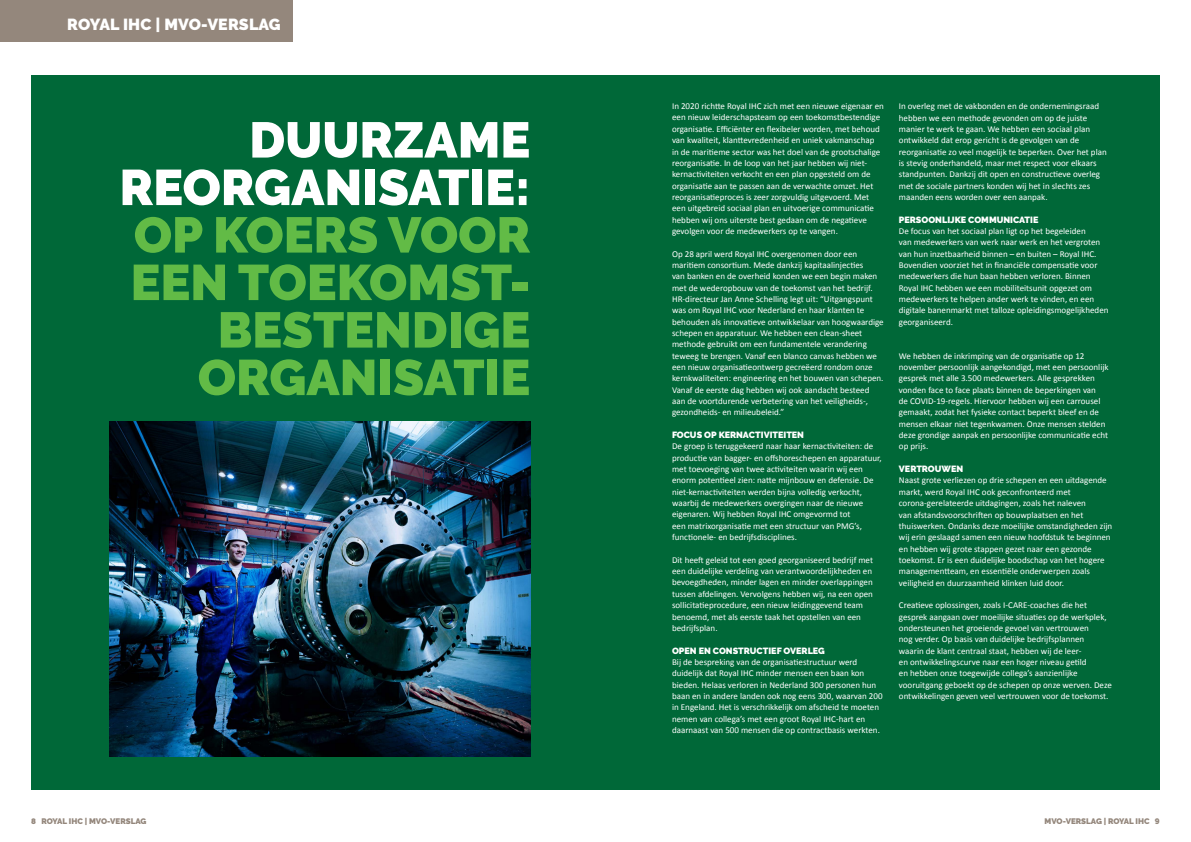
<style>
.page{position:relative;width:1191px;height:842px;background:#fff}
.page>*{position:absolute;margin:0;border:0;box-sizing:border-box;transform-origin:0 0}
.t1{font:900 50px/47.5px "Raleway";color:#62bb46;text-align:right}
.t2{font:900 50px/47.5px "Raleway";color:#fff;text-align:right}
.t3{font:900 16px "Raleway";letter-spacing:.01em;color:#fff}
.t4{font:9px/11.3px "Calibri";color:#fff}
.t5{font:900 9px "Raleway";color:#fff}
.t6{font:900 8px "Raleway";color:#94877c}
</style>
<div class="page">
<div style="left:0;top:0;width:292px;height:41px;background:#94877c"></div>
<div style="left:31px;top:75px;width:1128px;height:714px;background:#006838"></div>
<img style="left:110px;top:421px;width:420px;height:335px">
<h2 class="t3" style="left:67px;top:15px;width:215px">ROYAL IHC | MVO-VERSLAG</h2>
<h1 class="t2" style="left:119px;top:116px;width:412px">DUURZAME<br>REORGANISATIE:</h1>
<h1 class="t1" style="left:131px;top:211px;width:401px">OP KOERS VOOR<br>EEN TOEKOMST-<br>BESTENDIGE<br>ORGANISATIE</h1>
<p class="t4" style="left:672px;top:101px;width:213px">In 2020 richtte Royal IHC zich met een nieuwe eigenaar en een nieuw leiderschapsteam op een toekomstbestendige organisatie. Efficiënter en flexibeler worden, met behoud van kwaliteit, klanttevredenheid en uniek vakmanschap<br>in de maritieme sector was het doel van de grootschalige reorganisatie. In de loop van het jaar hebben wij niet&shy;kernactiviteiten verkocht en een plan opgesteld om de organisatie aan te passen aan de verwachte omzet. Het reorganisatieproces is zeer zorgvuldig uitgevoerd. Met een uitgebreid sociaal plan en uitvoerige communicatie hebben wij ons uiterste best gedaan om de negatieve gevolgen voor de medewerkers op te vangen.</p>
<p class="t4" style="left:672px;top:248px;width:213px">Op 28 april werd Royal IHC overgenomen door een maritiem consortium. Mede dankzij kapitaalinjecties<br>van banken en de overheid konden we een begin maken met de wederopbouw van de toekomst van het bedrijf.<br>HR-directeur Jan Anne Schelling legt uit: “Uitgangspunt was om Royal IHC voor Nederland en haar klanten te behouden als innovatieve ontwikkelaar van hoogwaardige schepen en apparatuur. We hebben een clean-sheet methode gebruikt om een fundamentele verandering teweeg te brengen. Vanaf een blanco canvas hebben we een nieuw organisatieontwerp gecreëerd rondom onze kernkwaliteiten: engineering en het bouwen van schepen.<br>Vanaf de eerste dag hebben wij ook aandacht besteed aan de voortdurende verbetering van het veiligheids-, gezondheids- en milieubeleid.”</p>
<p class="t5" style="left:672px;top:430px;width:134px">FOCUS OP KERNACTIVITEITEN</p>
<p class="t4" style="left:672px;top:441px;width:211px">De groep is teruggekeerd naar haar kernactiviteiten: de productie van bagger- en offshoreschepen en apparatuur, met toevoeging van twee activiteiten waarin wij een enorm potentieel zien: natte mijnbouw en defensie. De niet-kernactiviteiten werden bijna volledig verkocht, waarbij de medewerkers overgingen naar de nieuwe eigenaren. Wij hebben Royal IHC omgevormd tot<br>een matrixorganisatie met een structuur van PMG’s, functionele- en bedrijfsdisciplines.</p>
<p class="t4" style="left:672px;top:554px;width:202px">Dit heeft geleid tot een goed georganiseerd bedrijf met een duidelijke verdeling van verantwoordelijkheden en bevoegdheden, minder lagen en minder overlappingen tussen afdelingen. Vervolgens hebben wij, na een open sollicitatieprocedure, een nieuw leidinggevend team benoemd, met als eerste taak het opstellen van een bedrijfsplan.</p>
<p class="t5" style="left:672px;top:645px;width:154px">OPEN EN CONSTRUCTIEF OVERLEG</p>
<p class="t4" style="left:672px;top:656px;width:212px">Bij de bespreking van de organisatiestructuur werd duidelijk dat Royal IHC minder mensen een baan kon bieden. Helaas verloren in Nederland 300 personen hun baan en in andere landen ook nog eens 300, waarvan 200 in Engeland. Het is verschrikkelijk om afscheid te moeten nemen van collega’s met een groot Royal IHC-hart en daarnaast van 500 mensen die op contractbasis werkten.</p>
<p class="t4" style="left:899px;top:101px;width:209px">In overleg met de vakbonden en de ondernemingsraad hebben we een methode gevonden om op de juiste manier te werk te gaan. We hebben een sociaal plan ontwikkeld dat erop gericht is de gevolgen van de reorganisatie zo veel mogelijk te beperken. Over het plan is stevig onderhandeld, maar met respect voor elkaars standpunten. Dankzij dit open en constructieve overleg met de sociale partners konden wij het in slechts zes maanden eens worden over een aanpak.</p>
<p class="t5" style="left:899px;top:214px;width:141px">PERSOONLIJKE COMMUNICATIE</p>
<p class="t4" style="left:899px;top:225px;width:211px">De focus van het sociaal plan ligt op het begeleiden<br>van medewerkers van werk naar werk en het vergroten van hun inzetbaarheid binnen – en buiten – Royal IHC.<br>Bovendien voorziet het in financiële compensatie voor medewerkers die hun baan hebben verloren. Binnen Royal IHC hebben we een mobiliteitsunit opgezet om medewerkers te helpen ander werk te vinden, en een digitale banenmarkt met talloze opleidingsmogelijkheden georganiseerd.</p>
<p class="t4" style="left:899px;top:350px;width:211px">We hebben de inkrimping van de organisatie op 12 november persoonlijk aangekondigd, met een persoonlijk gesprek met alle 3.500 medewerkers. Alle gesprekken vonden face to face plaats binnen de beperkingen van<br>de COVID-19-regels. Hiervoor hebben wij een carrousel gemaakt, zodat het fysieke contact beperkt bleef en de mensen elkaar niet tegenkwamen. Onze mensen stelden deze grondige aanpak en persoonlijke communicatie echt op prijs.</p>
<p class="t5" style="left:899px;top:464px;width:66px">VERTROUWEN</p>
<p class="t4" style="left:899px;top:475px;width:215px">Naast grote verliezen op drie schepen en een uitdagende markt, werd Royal IHC ook geconfronteerd met corona-gerelateerde uitdagingen, zoals het naleven<br>van afstandsvoorschriften op bouwplaatsen en het thuiswerken. Ondanks deze moeilijke omstandigheden zijn wij erin geslaagd samen een nieuw hoofdstuk te beginnen en hebben wij grote stappen gezet naar een gezonde toekomst. Er is een duidelijke boodschap van het hogere managementteam, en essentiële onderwerpen zoals veiligheid en duurzaamheid klinken luid door.</p>
<p class="t4" style="left:899px;top:600px;width:214px">Creatieve oplossingen, zoals I-CARE-coaches die het gesprek aangaan over moeilijke situaties op de werkplek, ondersteunen het groeiende gevoel van vertrouwen<br>nog verder. Op basis van duidelijke bedrijfsplannen<br>waarin de klant centraal staat, hebben wij de leer-<br>en ontwikkelingscurve naar een hoger niveau getild<br>en hebben onze toegewijde collega’s aanzienlijke vooruitgang geboekt op de schepen op onze werven. Deze ontwikkelingen geven veel vertrouwen voor de toekomst.</p>
<p class="t6" style="left:31px;top:816px;width:117px">8 ROYAL IHC | MVO-VERSLAG</p>
<p class="t6" style="left:1044px;top:816px;width:117px">MVO-VERSLAG | ROYAL IHC 9</p>
</div>
